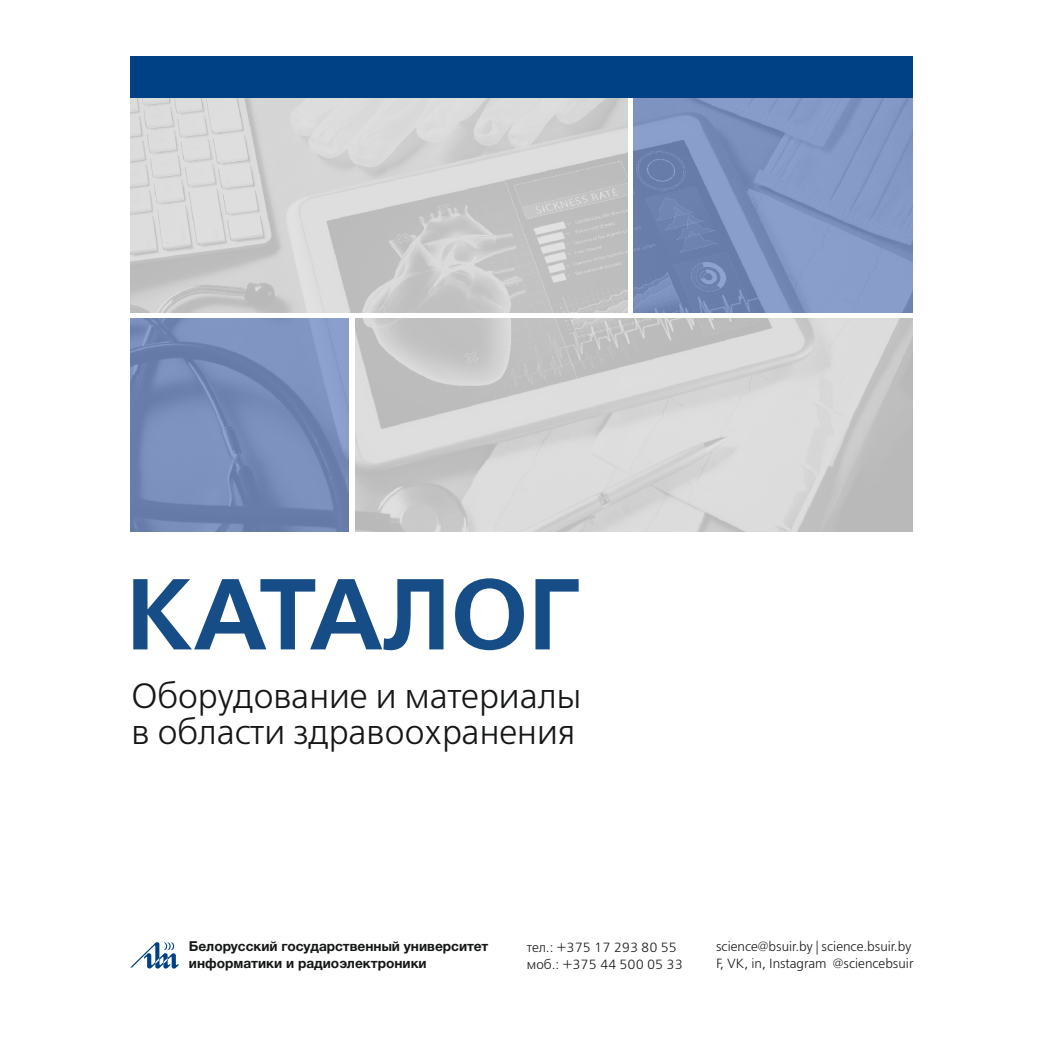
<style>
.page{position:relative;width:1042px;height:1042px;background:#fff}
.page>*{position:absolute;margin:0;border:0;box-sizing:border-box;transform-origin:0 0}
.t1{font:700 100.27px "Free Set C";letter-spacing:-.005em;color:#174d87}
.t2{font:35px/36.4px "Free Set C";color:#151616}
.t3{font:700 13.65px/16.6px "Helvetica Neue Cyr";color:#151616}
.t4{font:13.3px/16.8px "Free Set C";color:#151616}
</style>
<div class="page">
<svg style="left:130px;top:942px;width:49px;height:27px"></svg>
<div style="left:630px;top:71px;width:283px;height:242px;background:#1e46a1;opacity:.5"></div>
<div style="left:354px;top:317px;width:559px;height:245px;background:#c4c4c5;opacity:.5"></div>
<div style="left:131px;top:71px;width:499px;height:242px;background:#c4c4c5;opacity:.5"></div>
<div style="left:131px;top:317px;width:222px;height:245px;background:#1e46a1;opacity:.5"></div>
<div style="left:349px;top:313px;width:5px;height:249px;background:#fff"></div>
<hr style="left:628px;top:71px;width:4px;height:244px;background:#fff">
<div style="left:131px;top:57px;width:782px;height:41px;background:#004185"></div>
<div style="left:98px;top:532px;width:815px;height:113px;background:#fff"></div>
<h1 class="t1" style="left:126px;top:578px;width:455px">КАТАЛОГ</h1>
<h2 class="t2" style="left:131px;top:682px;width:451px">Оборудование и материалы в области здравоохранения</h2>
<p class="t3" style="left:189px;top:939px;width:301px">Белорусский государственный университет информатики и радиоэлектроники</p>
<p class="t4" style="left:716px;top:940px;width:199px">science@bsuir.by | science.bsuir.by<br>F, VK, in, Instagram @sciencebsuir</p>
<p class="t4" style="left:527px;top:940px;width:157px">тел.: +375 17 293 80 55 моб.: +375 44 500 05 33</p>
</div>
